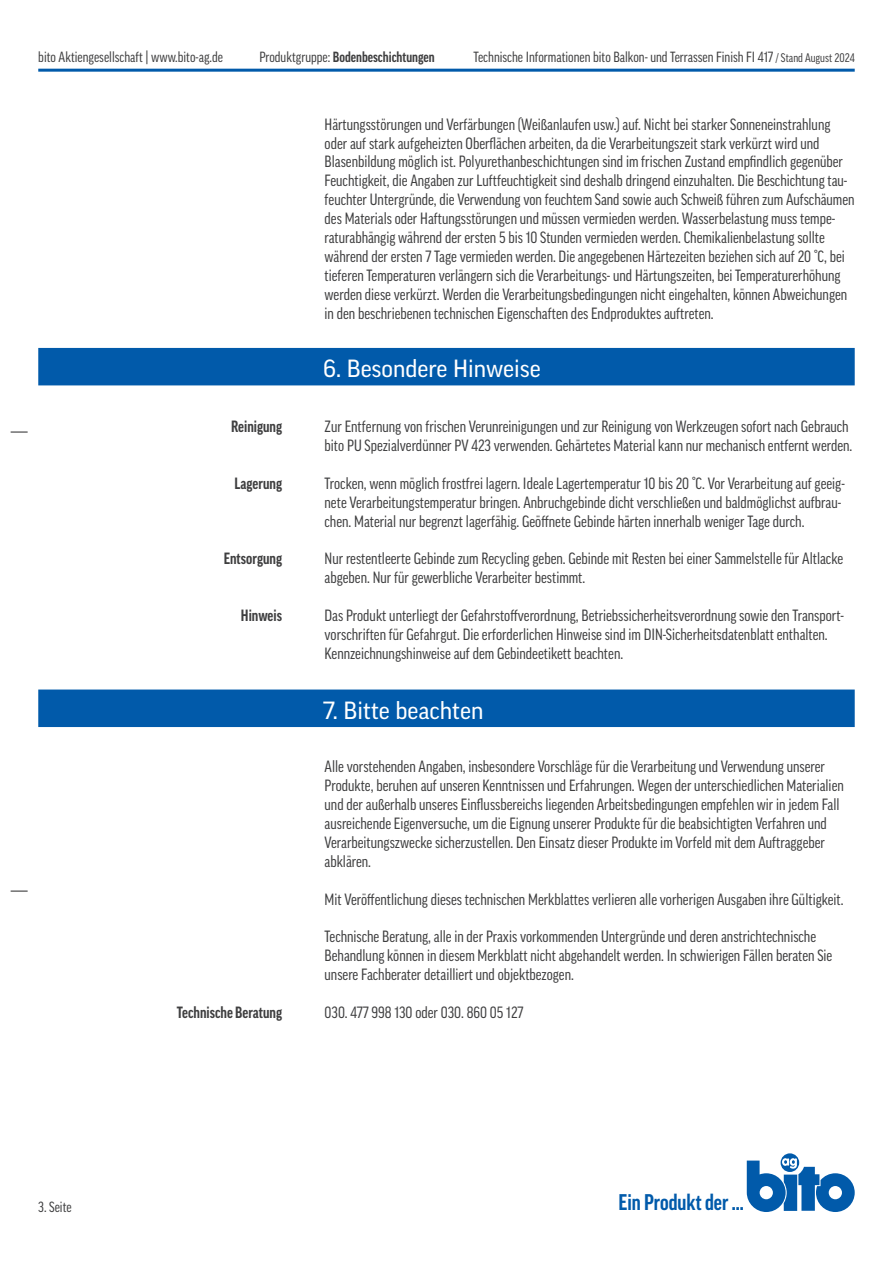
<style>
.page{position:relative;width:893px;height:1263px;background:#fff}
.page>*{position:absolute;margin:0;border:0;box-sizing:border-box;transform-origin:0 0}
.blauer_Balken{font:24px "Good Pro";color:#fff}
.t1{font:700 condensed 21.9px "Good Pro";color:#015aaa}
.Inhalt{font:condensed 15.75px/18.9px "Good Pro";color:#3e3e3f}
.Auflistung{font:700 condensed 15.75px "Good Pro";color:#3e3e3f}
.t2{font:condensed 14.25px "Good Pro";color:#3e3e3f}
.t3{font:700 condensed 14.25px "Good Pro";color:#3e3e3f}
.s1{font-weight:400}
.s2{font-size:12px}
</style>
<div class="page">
<hr style="left:38px;top:69px;width:817px;height:3px;background:#015aaa">
<svg style="left:11px;top:431px;width:17px;height:2px"></svg>
<svg style="left:11px;top:890px;width:17px;height:2px"></svg>
<svg style="left:781px;top:1153px;width:18px;height:19px"></svg>
<svg style="left:747px;top:1158px;width:108px;height:54px"></svg>
<div style="left:38px;top:348px;width:817px;height:37px;background:#015aaa"></div>
<div style="left:38px;top:689px;width:817px;height:38px;background:#015aaa"></div>
<p class="t2" style="left:38px;top:49px;width:186px">bito Aktiengesellschaft | www.bito-ag.de</p>
<p class="t3" style="left:259px;top:49px;width:177px"><span class="s1">Produktgruppe:</span> Bodenbeschichtungen</p>
<p class="t2" style="left:474px;top:49px;width:383px">Technische Informationen bito Balkon- und Terrassen Finish FI 417 <span class="s2">/ Stand August 2024</span></p>
<p class="Inhalt" style="left:325px;top:115px;width:520px">Härtungsstörungen und Verfärbungen (Weißanlaufen usw.) auf. Nicht bei starker Sonneneinstrahlung oder auf stark aufgeheizten Oberflächen arbeiten, da die Verarbeitungszeit stark verkürzt wird und<br>Blasenbildung möglich ist. Polyurethanbeschichtungen sind im frischen Zustand empfindlich gegenüber</p>
<p class="Inhalt" style="left:325px;top:171px;width:531px">Feuchtigkeit, die Angaben zur Luftfeuchtigkeit sind deshalb dringend einzuhalten. Die Beschichtung tau&shy;feuchter Untergründe, die Verwendung von feuchtem Sand sowie auch Schweiß führen zum Aufschäumen des Materials oder Haftungsstörungen und müssen vermieden werden. Wasserbelastung muss tempe&shy;raturabhängig während der ersten 5 bis 10 Stunden vermieden werden. Chemikalienbelastung sollte während der ersten 7 Tage vermieden werden. Die angegebenen Härtezeiten beziehen sich auf 20 °C, bei tieferen Temperaturen verlängern sich die Verarbeitungs- und Härtungszeiten, bei Temperaturerhöhung werden diese verkürzt. Werden die Verarbeitungsbedingungen nicht eingehalten, können Abweichungen in den beschriebenen technischen Eigenschaften des Endproduktes auftreten.</p>
<p class="Auflistung" style="left:231px;top:418px;width:52px">Reinigung</p>
<p class="Auflistung" style="left:235px;top:474px;width:49px">Lagerung</p>
<p class="Auflistung" style="left:224px;top:550px;width:60px">Entsorgung</p>
<p class="Auflistung" style="left:241px;top:607px;width:43px">Hinweis</p>
<p class="Auflistung" style="left:177px;top:1003px;width:107px">Technische Beratung</p>
<p class="blauer_Balken" style="left:323px;top:355px;width:219px">6. Besondere Hinweise</p>
<p class="Inhalt" style="left:325px;top:417px;width:529px">Zur Entfernung von frischen Verunreinigungen und zur Reinigung von Werkzeugen sofort nach Gebrauch bito PU Spezialverdünner PV 423 verwenden. Gehärtetes Material kann nur mechanisch entfernt werden.</p>
<p class="Inhalt" style="left:325px;top:474px;width:522px">Trocken, wenn möglich frostfrei lagern. Ideale Lagertemperatur 10 bis 20 °C. Vor Verarbeitung auf geeig&shy;nete Verarbeitungstemperatur bringen. Anbruchgebinde dicht verschließen und baldmöglichst aufbrau&shy;chen. Material nur begrenzt lagerfähig. Geöffnete Gebinde härten innerhalb weniger Tage durch.</p>
<p class="Inhalt" style="left:325px;top:549px;width:520px">Nur restentleerte Gebinde zum Recycling geben. Gebinde mit Resten bei einer Sammelstelle für Altlacke abgeben. Nur für gewerbliche Verarbeiter bestimmt.</p>
<p class="Inhalt" style="left:325px;top:606px;width:521px">Das Produkt unterliegt der Gefahrstoffverordnung, Betriebssicherheitsverordnung sowie den Transport&shy;vorschriften für Gefahrgut. Die erforderlichen Hinweise sind im DIN-Sicherheitsdatenblatt enthalten.<br>Kennzeichnungshinweise auf dem Gebindeetikett beachten.</p>
<p class="blauer_Balken" style="left:323px;top:696px;width:162px">7. Bitte beachten</p>
<p class="Inhalt" style="left:325px;top:757px;width:521px">Alle vorstehenden Angaben, insbesondere Vorschläge für die Verarbeitung und Verwendung unserer Produkte, beruhen auf unseren Kenntnissen und Erfahrungen. Wegen der unterschiedlichen Materialien und der außerhalb unseres Einflussbereichs liegenden Arbeitsbedingungen empfehlen wir in jedem Fall ausreichende Eigenversuche, um die Eignung unserer Produkte für die beabsichtigten Verfahren und Verarbeitungszwecke sicherzustellen. Den Einsatz dieser Produkte im Vorfeld mit dem Auftraggeber abklären.</p>
<p class="Inhalt" style="left:325px;top:889px;width:520px">Mit Veröffentlichung dieses technischen Merkblattes verlieren alle vorherigen Ausgaben ihre Gültigkeit.</p>
<p class="Inhalt" style="left:325px;top:927px;width:509px">Technische Beratung, alle in der Praxis vorkommenden Untergründe und deren anstrichtechnische<br>Behandlung können in diesem Merkblatt nicht abgehandelt werden. In schwierigen Fällen beraten Sie unsere Fachberater detailliert und objektbezogen.</p>
<p class="Inhalt" style="left:325px;top:1003px;width:200px">030. 477 998 130 oder 030. 860 05 127</p>
<p class="t2" style="left:38px;top:1199px;width:35px">3. Seite</p>
<h2 class="t1" style="left:618px;top:1190px;width:127px">Ein Produkt der ...</h2>
</div>
